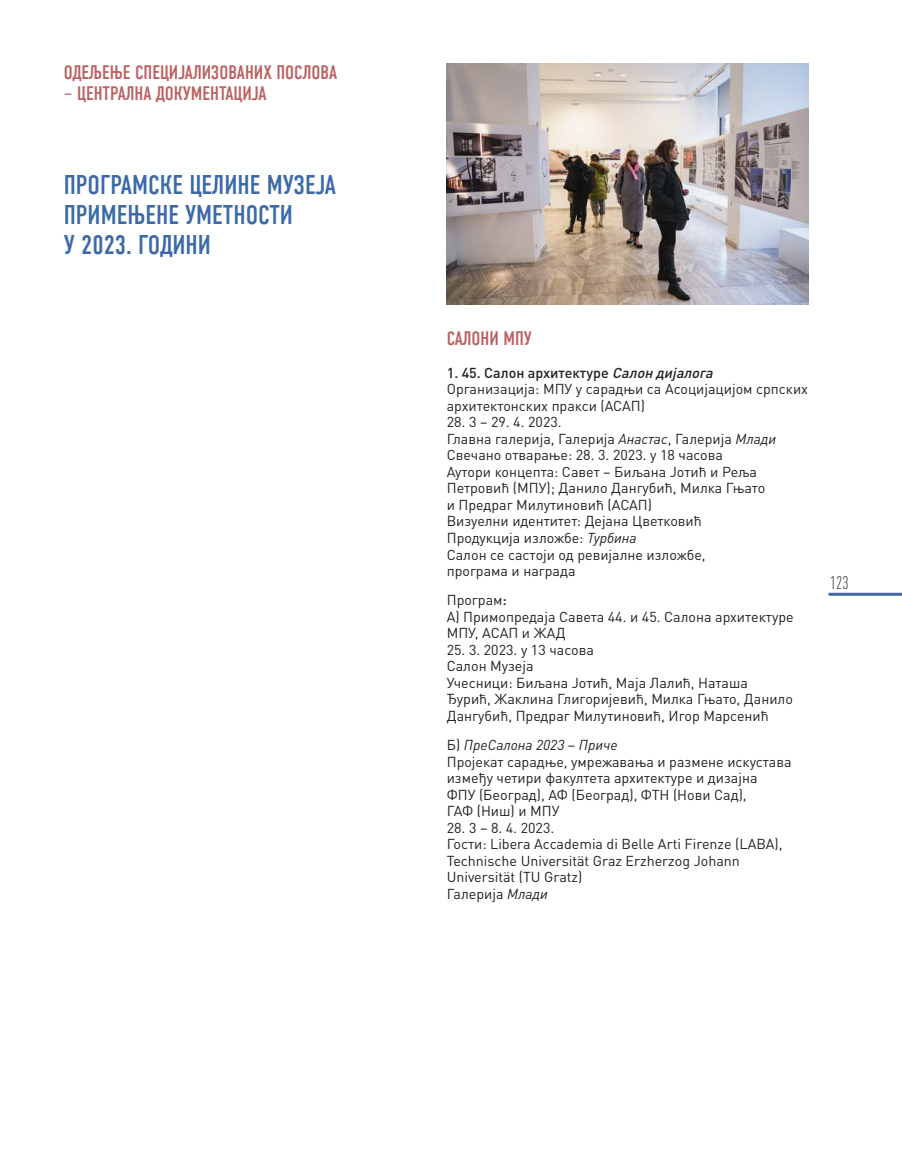
<style>
.page{position:relative;width:902px;height:1166px;background:#fff}
.page>*{position:absolute;margin:0;border:0;box-sizing:border-box;transform-origin:0 0}
.NASLOVI{font:27px/30px "DIN Condensed";color:#3c69a8}
.ПОДНАСЛОВ__8{font:19.5px "DIN Condensed";color:#bb5f5f}
.BODY{font:19.5px "DIN Condensed";color:#bb5f5f}
.t1{font:300 condensed 18px "DIN Pro";color:#231f20}
.t2{font:14.25px/16.5px "DIN Pro";color:#231f20}
.t3{font:500 14.25px "DIN Pro";color:#231f20}
.t4{font:italic 14.25px "DIN Pro";color:#231f20}
.s1{font-style:italic}
.s2{font-weight:500}
.s3{font-style:normal}
</style>
<div class="page">
<hr style="left:829px;top:592px;width:72px;height:3px;background:#3c69a8">
<img style="left:446px;top:64px;width:362px;height:240px">
<p class="ПОДНАСЛОВ__8" style="left:64px;top:61px;width:275px">ОДЕЉЕЊЕ СПЕЦИЈАЛИЗОВАНИХ ПОСЛОВА</p>
<p class="ПОДНАСЛОВ__8" style="left:64px;top:82px;width:204px">– ЦЕНТРАЛНА ДОКУМЕНТАЦИЈА</p>
<p class="NASLOVI" style="left:64px;top:170px;width:273px">ПРОГРАМСКЕ ЦЕЛИНЕ МУЗЕЈА<br>ПРИМЕЊЕНЕ УМЕТНОСТИ<br>У 2023. ГОДИНИ</p>
<p class="BODY" style="left:446px;top:327px;width:87px">САЛОНИ МПУ</p>
<p class="t3" style="left:446px;top:361px;width:272px">1. 45. Салон архитектуре <span class="s1">Салон дијалога</span></p>
<p class="t2" style="left:446px;top:379px;width:363px">Организација: МПУ у сарадњи са Асоцијацијом српских архитектонских пракси (АСАП)</p>
<p class="t2" style="left:446px;top:412px;width:116px">28. 3 – 29. 4. 2023.</p>
<p class="t2" style="left:446px;top:429px;width:331px">Главна галерија, Галерија <span class="s1">Анастас</span>, Галерија <span class="s1">Млади</span></p>
<p class="t2" style="left:446px;top:445px;width:278px">Свечано отварање: 28. 3. 2023. у 18 часова</p>
<p class="t2" style="left:446px;top:462px;width:320px">Аутори концепта: Савет – Биљана Јотић и Реља<br>Петровић (МПУ); Данило Дангубић, Милка Гњато и Предраг Милутиновић (АСАП)</p>
<p class="t2" style="left:446px;top:511px;width:256px">Визуелни идентитет: Дејана Цветковић</p>
<p class="t2" style="left:446px;top:528px;width:191px">Продукција изложбе: <span class="s1">Турбина</span></p>
<p class="t2" style="left:446px;top:544px;width:260px">Салон се састоји од ревијалне изложбе, програма и награда</p>
<p class="t2" style="left:446px;top:590px;width:62px">Програм<span class="s2">:</span></p>
<p class="t2" style="left:446px;top:607px;width:348px">А) Примопредаја Савета 44. и 45. Салона архитектуре</p>
<p class="t2" style="left:446px;top:623px;width:120px">МПУ, АСАП и ЖАД</p>
<p class="t2" style="left:446px;top:640px;width:149px">25. 3. 2023. у 13 часова</p>
<p class="t2" style="left:446px;top:656px;width:88px">Салон Музеја</p>
<p class="t2" style="left:446px;top:673px;width:348px">Учесници: Биљана Јотић, Маја Лалић, Наташа<br>Ђурић, Жаклина Глигоријевић, Милка Гњато, Данило<br>Дангубић, Предраг Милутиновић, Игор Марсенић</p>
<p class="t4" style="left:446px;top:733px;width:172px"><span class="s3">Б)</span> ПреСалона 2023 <span class="s3">–</span> Приче</p>
<p class="t2" style="left:446px;top:751px;width:346px">Пројекат сарадње, умрежавања и размене искустава између четири факултета архитектуре и дизајна</p>
<p class="t2" style="left:446px;top:784px;width:301px">ФПУ (Београд), АФ (Београд), ФТН (Нови Сад),<br>ГАФ (Ниш) и МПУ</p>
<p class="t2" style="left:446px;top:817px;width:109px">28. 3 – 8. 4. 2023.</p>
<p class="t2" style="left:446px;top:834px;width:337px">Гости: Libera Accademia di Belle Arti Firenze (LABA),<br>Technische Universität Graz Erzherzog Johann<br>Universität (TU Gratz)</p>
<p class="t2" style="left:446px;top:883px;width:103px">Галерија <span class="s1">Млади</span></p>
<p class="t1" style="left:830px;top:570px;width:20px">123</p>
</div>
